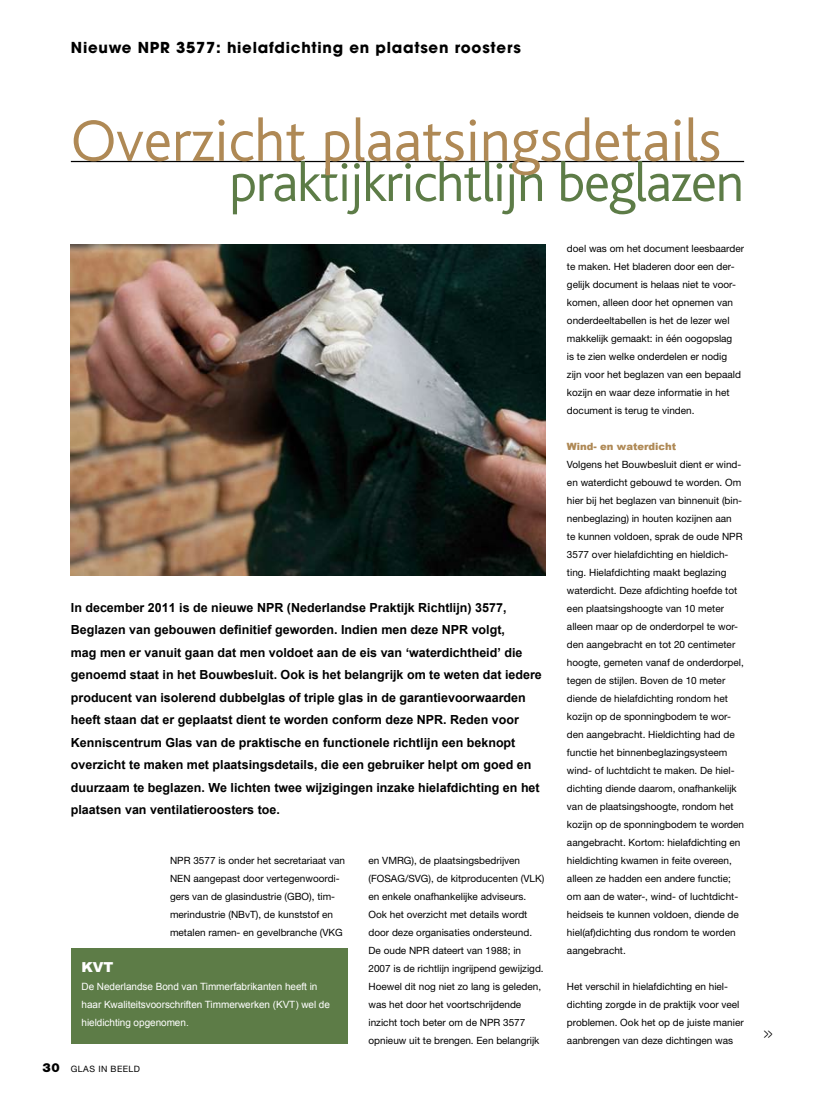
<style>
.page{position:relative;width:815px;height:1099px;background:#fff}
.page>*{position:absolute;margin:0;border:0;box-sizing:border-box;transform-origin:0 0}
.t1{font:300 61.25px "Bliss";color:#af8955}
.t2{font:300 56.25px "Bliss";letter-spacing:-.02em;color:#5d7c47}
.t3{font:700 15px "Avant Garde";letter-spacing:.05em;color:#000}
.t4{font:15px "Times";color:#000;scale:.5 1}
.t5{font:900 13.75px "Arial";color:#fff}
.t6{font:700 12.5px/22.5px "Arial";color:#000}
.t7{font:10px/18px "Helvetica Neue";color:#000}
.t8{font:10px/18px "Arial";letter-spacing:-.005em;color:#fff}
.t9{font:900 10px "Arial";color:#af8955}
.t10{font:8.75px "Helvetica Neue";letter-spacing:.05em;color:#000}
.s1{font-weight:900;font-size:12.5px}
</style>
<div class="page">
<img style="left:71px;top:244px;width:475px;height:331px">
<hr style="left:71px;top:161px;width:673px;height:1px;background:#000">
<div style="left:71px;top:948px;width:276px;height:95px;background:#5d7c47"></div>
<h3 class="t3" style="left:71px;top:38px;width:452px">Nieuwe NPR 3577: hielafdichting en plaatsen roosters</h3>
<h1 class="t1" style="left:71px;top:108px;width:652px">Overzicht plaatsingsdetails</h1>
<h2 class="t2" style="left:229px;top:153px;width:516px">praktijkrichtlijn beglazen</h2>
<p class="t6" style="left:71px;top:596px;width:472px">In december 2011 is de nieuwe NPR (Nederlandse Praktijk Richtlijn) 3577, Beglazen van gebouwen definitief geworden. Indien men deze NPR volgt,<br>mag men er vanuit gaan dat men voldoet aan de eis van ‘waterdichtheid’ die genoemd staat in het Bouwbesluit. Ook is het belangrijk om te weten dat iedere producent van isolerend dubbelglas of triple glas in de garantievoorwaarden heeft staan dat er geplaatst dient te worden conform deze NPR. Reden voor Kenniscentrum Glas van de praktische en functionele richtlijn een beknopt overzicht te maken met plaatsingsdetails, die een gebruiker helpt om goed en duurzaam te beglazen. We lichten twee wijzigingen inzake hielafdichting en het plaatsen van ventilatieroosters toe.</p>
<p class="t7" style="left:170px;top:851px;width:176px">NPR 3577 is onder het secretariaat van<br>NEN</p>
<p class="t7" style="left:170px;top:869px;width:174px;text-indent:23px">aangepast door vertegenwoordi&shy;gers van de glasindustrie (GBO), tim&shy;merindustrie (NBvT), de kunststof en metalen ramen- en gevelbranche (VKG</p>
<h3 class="t5" style="left:81px;top:957px;width:33px">KVT</h3>
<p class="t8" style="left:81px;top:977px;width:250px">De Nederlandse Bond van Timmerfabrikanten heeft in haar Kwaliteitsvoorschriften Timmerwerken (KVT) wel de hieldichting opgenomen.</p>
<p class="t10" style="left:43px;top:1063px;width:99px"><span class="s1">30</span> Glas in Beeld</p>
<p class="t7" style="left:369px;top:851px;width:177px">en VMRG), de plaatsingsbedrijven (FOSAG/SVG), de kitproducenten (VLK) en enkele onafhankelijke adviseurs.<br>Ook het overzicht met details wordt door deze organisaties ondersteund.<br>De oude NPR dateert van 1988; in 2007 is de richtlijn ingrijpend gewijzigd.<br>Hoewel dit nog niet zo lang is geleden, was het door het voortschrijdende inzicht toch beter om de NPR 3577 opnieuw uit te brengen. Een belangrijk</p>
<p class="t7" style="left:567px;top:239px;width:179px">doel was om het document leesbaarder te maken. Het bladeren door een der&shy;gelijk document is helaas niet te voor&shy;komen, alleen door het opnemen van onderdeeltabellen is het de lezer wel makkelijk gemaakt: in één oogopslag<br>is te zien welke onderdelen er nodig zijn voor het beglazen van een bepaald kozijn en waar deze informatie in het document is terug te vinden.</p>
<p class="t9" style="left:567px;top:439px;width:111px">Wind- en waterdicht</p>
<p class="t7" style="left:567px;top:455px;width:179px">Volgens het Bouwbesluit dient er wind&shy;en waterdicht gebouwd te worden. Om hier bij het beglazen van binnenuit (bin&shy;nenbeglazing) in houten kozijnen aan<br>te kunnen voldoen, sprak de oude NPR 3577 over hielafdichting en hieldich&shy;ting. Hielafdichting maakt beglazing waterdicht. Deze afdichting hoefde tot een plaatsingshoogte van 10 meter alleen maar op de onderdorpel te wor&shy;den aangebracht en tot 20 centimeter hoogte, gemeten vanaf de onderdorpel, tegen de stijlen. Boven de 10 meter diende de hielafdichting rondom het kozijn op de sponningbodem te wor&shy;den aangebracht. Hieldichting had de functie het binnenbeglazingsysteem wind- of luchtdicht te maken. De hiel&shy;dichting diende daarom, onafhankelijk van de plaatsingshoogte, rondom het kozijn op de sponningbodem te worden aangebracht. Kortom: hielafdichting en hieldichting kwamen in feite overeen, alleen ze hadden een andere functie; om aan de water-, wind- of luchtdicht&shy;heidseis te kunnen voldoen, diende de hiel(af)dichting dus rondom te worden aangebracht.</p>
<p class="t7" style="left:567px;top:977px;width:178px">Het verschil in hielafdichting en hiel&shy;dichting zorgde in de praktijk voor veel problemen. Ook het op de juiste manier aanbrengen van deze dichtingen was</p>
<h3 class="t4" style="left:764px;top:1024px;width:18px">&gt;&gt;</h3>
</div>
